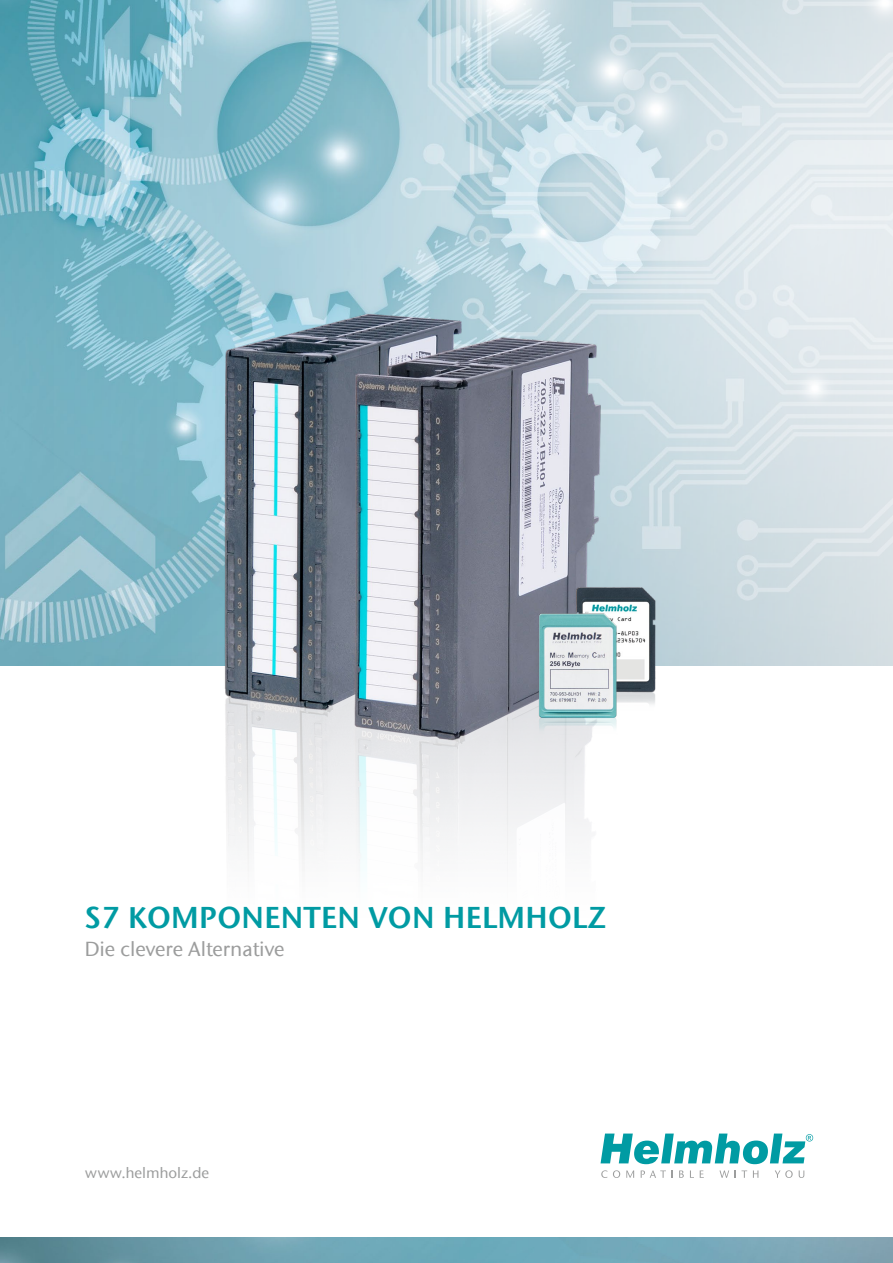
<style>
.page{position:relative;width:893px;height:1263px;background:#fff}
.page>*{position:absolute;margin:0;border:0;box-sizing:border-box;transform-origin:0 0}
.t1{font:30px "ITC Stone Sans Com Semi";letter-spacing:.01em;color:#009ba3}
.t2{font:500 20.25px "ITC Stone Sans Com";color:#9c9d9d}
.t3{font:500 15px "ITC Stone Sans Com";color:#9c9d9d}
</style>
<div class="page">
<img style="left:0;top:0;width:893px;height:665px">
<img style="left:0;top:148px;width:863px;height:1030px">
<img style="left:567px;top:568px;width:102px;height:145px">
<img style="left:516px;top:594px;width:122px;height:142px">
<img style="left:0;top:1237px;width:893px;height:26px">
<p class="t1" style="left:85px;top:899px;width:522px">S7 KOMPONENTEN VON HELMHOLZ</p>
<p class="t2" style="left:85px;top:937px;width:201px">Die clevere Alternative</p>
<p class="t3" style="left:85px;top:1163px;width:126px">www.helmholz.de</p>
</div>
